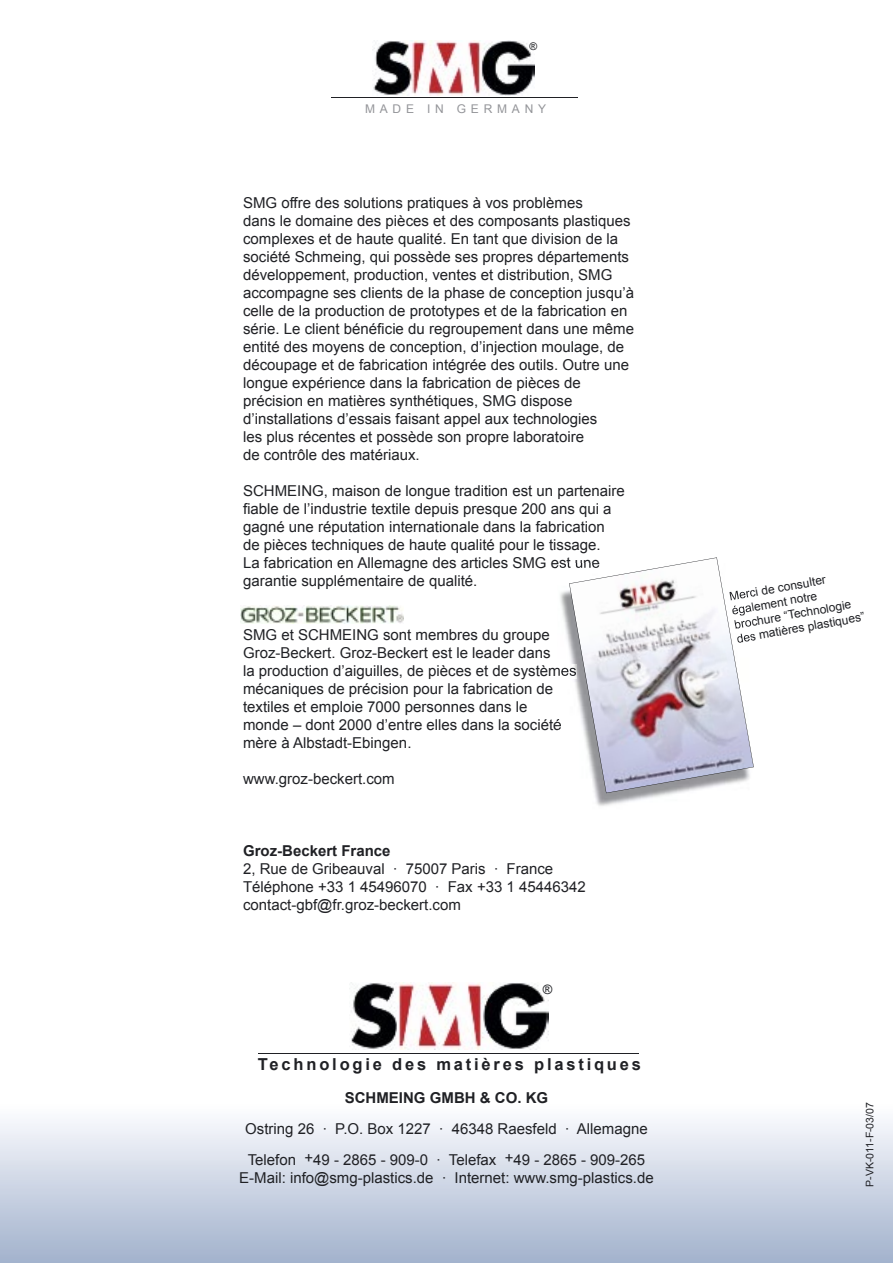
<style>
.page{position:relative;width:893px;height:1263px;background:#fff}
.page>*{position:absolute;margin:0;border:0;box-sizing:border-box;transform-origin:0 0}
.t1{font:700 16.5px "Arial";letter-spacing:.17em;color:#202125}
.t2{font:15px/18px "Arial";color:#202125}
.t3{font:700 15px "Arial";color:#202125}
.t4{font:12.9px "Arial";color:#202125}
.t5{font:12px/14.4px "Arial";color:#202125}
.t6{font:12px "Arial";letter-spacing:.4em;color:#949599}
.t7{font:10.5px "Arial";color:#202125}
</style>
<div class="page">
<div style="left:0;top:1063px;width:893px;height:200px;background:linear-gradient(to bottom,#fff,#a5b4cf)"></div>
<img style="left:560px;top:590px;width:117px;height:216px">
<img style="left:558px;top:563px;width:11px;height:5px">
<img style="left:558px;top:665px;width:11px;height:14px">
<svg style="left:558px;top:719px;width:4px;height:11px"></svg>
<svg style="left:569px;top:557px;width:185px;height:236px"></svg>
<hr style="left:259px;top:1052px;width:380px;height:1px;background:#202125">
<img style="left:349px;top:982px;width:200px;height:68px">
<img style="left:373px;top:41px;width:161px;height:55px">
<hr style="left:331px;top:97px;width:246px;height:1px;background:#202125">
<img style="left:241px;top:605px;width:163px;height:18px">
<p class="t7" style="left:529px;top:40px;width:9px">®</p>
<p class="t6" style="left:365px;top:102px;width:183px">MADE IN GERMANY</p>
<p class="t2" style="left:243px;top:193px;width:393px">SMG offre des solutions pratiques à vos problèmes<br>dans le domaine des pièces et des composants plastiques complexes et de haute qualité. En tant que division de la société Schmeing, qui possède ses propres départements développement, production, ventes et distribution, SMG accompagne ses clients de la phase de conception jusqu’à celle de la production de prototypes et de la fabrication en série. Le client bénéficie du regroupement dans une même entité des moyens de conception, d’injection moulage, de découpage et de fabrication intégrée des outils. Outre une longue expérience dans la fabrication de pièces de précision en matières synthétiques, SMG dispose d’installations d’essais faisant appel aux technologies<br>les plus récentes et possède son propre laboratoire<br>de contrôle des matériaux.</p>
<p class="t2" style="left:243px;top:481px;width:383px">SCHMEING, maison de longue tradition est un partenaire fiable de l’industrie textile depuis presque 200 ans qui a gagné une réputation internationale dans la fabrication de pièces techniques de haute qualité pour le tissage.<br>La fabrication en Allemagne des articles SMG est une garantie supplémentaire de qualité.</p>
<p class="t2" style="left:243px;top:625px;width:335px">SMG et SCHMEING sont membres du groupe Groz-Beckert. Groz-Beckert est le leader dans<br>la production d’aiguilles, de pièces et de systèmes mécaniques de précision pour la fabrication de textiles et emploie 7000 personnes dans le monde – dont 2000 d’entre elles dans la société mère à Albstadt-Ebingen.</p>
<p class="t2" style="left:243px;top:769px;width:153px">www.groz-beckert.com</p>
<p class="t3" style="left:243px;top:842px;width:149px">Groz-Beckert France</p>
<p class="t2" style="left:243px;top:859px;width:344px">2, Rue de Gribeauval · 75007 Paris · France<br>Téléphone +33 1 45496070 · Fax +33 1 45446342 contact-gbf@fr.groz-beckert.com</p>
<p class="t4" style="left:543px;top:982px;width:11px">®</p>
<p class="t1" style="left:258px;top:1055px;width:384px">Technologie des matières plastiques</p>
<p class="t3" style="left:345px;top:1089px;width:205px">SCHMEING GMBH &amp; CO. KG</p>
<p class="t2" style="left:245px;top:1113px;width:404px;line-height:30.8px">Ostring 26 · P.O. Box 1227 · 46348 Raesfeld · Allemagne<br>Telefon +49 - 2865 - 909-0 · Telefax +49 - 2865 - 909-265</p>
<p class="t2" style="left:239px;top:1168px;width:416px">E-Mail: info@smg-plastics.de · Internet: www.smg-plastics.de</p>
<p class="t5" style="left:728px;top:589px;width:132px;rotate:-10deg">Merci de consulter également notre brochure “Technologie des matières plastiques”</p>
<p class="t7" style="left:864px;top:1187px;width:86px;rotate:-90deg">P-VK-011-F-03/07</p>
</div>
